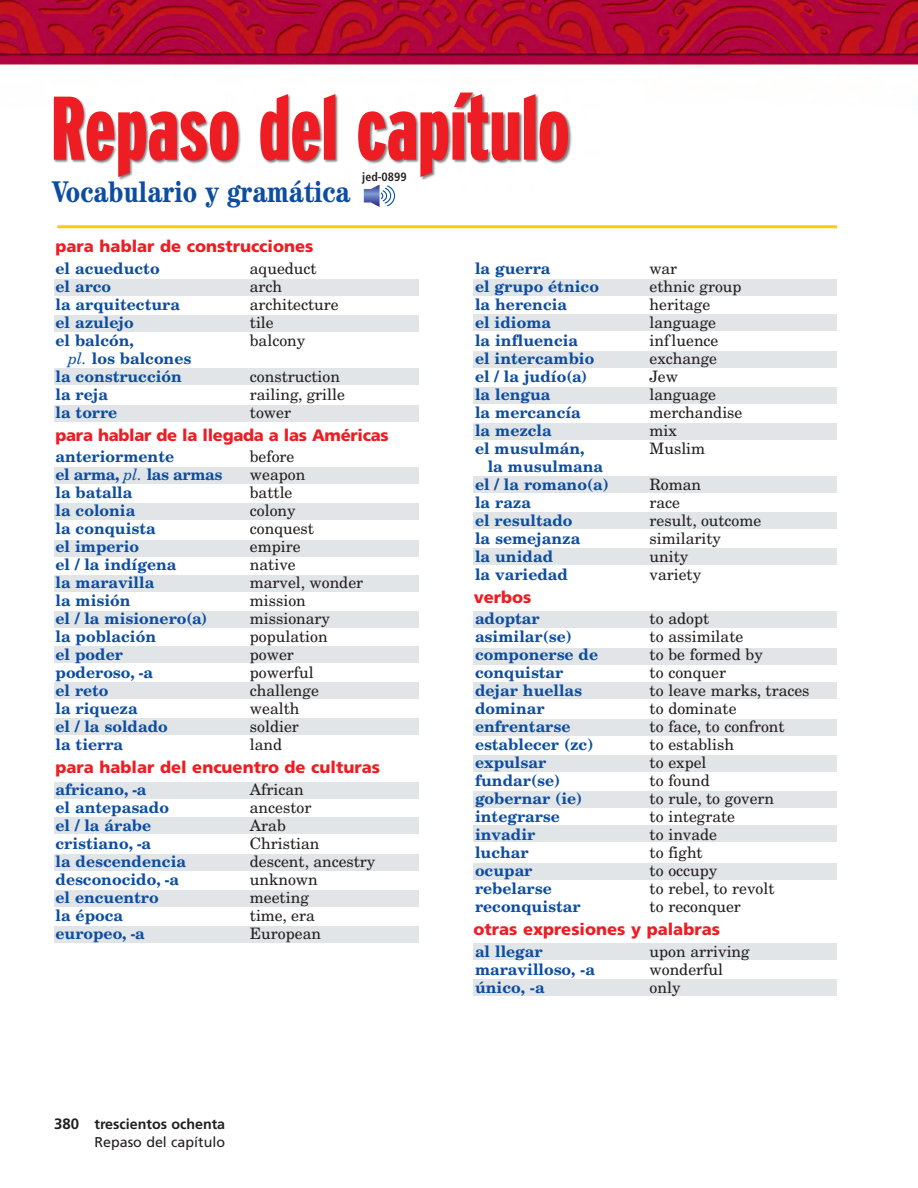
<style>
.page{position:relative;width:918px;height:1188px;background:#fff}
.page>*{position:absolute;margin:0;border:0;box-sizing:border-box;transform-origin:0 0}
.t1{font:900 extra-condensed 90px "Interstate";color:#ee1d23}
.t2{font:700 condensed 30px "Century";letter-spacing:.005em;color:#0d4da1}
.t3{font:900 16.5px "Frutiger";color:#ee1d23}
.t4{font:900 16.5px "Frutiger";letter-spacing:-.02em;color:#ee1d23}
.t5{font:700 15.75px/18px "New Century Schlbk";color:#0d4da1}
.t6{font:15.75px/18px "New Century Schlbk";color:#231f20}
.t7{font:700 14.25px/18px "Frutiger";color:#231f20;text-align:right}
.t8{font:700 condensed 12px "Frutiger";color:#231f20}
.s1{font-weight:400;font-style:italic}
.s2{font-size:15px}
.s3{font-weight:400}
</style>
<div class="page">
<div style="left:474px;top:755px;width:363px;height:17px;background:#e1e5e8"></div>
<img style="left:0;top:0;width:918px;height:65px">
<img style="left:53px;top:93px;width:591px;height:136px">
<div style="left:474px;top:791px;width:363px;height:17px;background:#e1e5e8"></div>
<div style="left:474px;top:826px;width:363px;height:16px;background:#e1e5e8"></div>
<div style="left:474px;top:863px;width:363px;height:17px;background:#e1e5e8"></div>
<div style="left:474px;top:943px;width:363px;height:17px;background:#e1e5e8"></div>
<div style="left:474px;top:980px;width:363px;height:16px;background:#e1e5e8"></div>
<div style="left:474px;top:387px;width:363px;height:17px;background:#e1e5e8"></div>
<div style="left:474px;top:423px;width:363px;height:16px;background:#e1e5e8"></div>
<div style="left:54px;top:854px;width:365px;height:17px;background:#e1e5e8"></div>
<div style="left:54px;top:890px;width:365px;height:17px;background:#e1e5e8"></div>
<div style="left:54px;top:926px;width:365px;height:17px;background:#e1e5e8"></div>
<div style="left:54px;top:817px;width:365px;height:17px;background:#e1e5e8"></div>
<div style="left:54px;top:782px;width:365px;height:17px;background:#e1e5e8"></div>
<div style="left:54px;top:682px;width:365px;height:17px;background:#e1e5e8"></div>
<div style="left:54px;top:719px;width:365px;height:16px;background:#e1e5e8"></div>
<div style="left:54px;top:279px;width:365px;height:16px;background:#e1e5e8"></div>
<div style="left:54px;top:315px;width:365px;height:17px;background:#e1e5e8"></div>
<div style="left:54px;top:368px;width:365px;height:17px;background:#e1e5e8"></div>
<div style="left:54px;top:405px;width:365px;height:17px;background:#e1e5e8"></div>
<div style="left:54px;top:468px;width:365px;height:16px;background:#e1e5e8"></div>
<div style="left:54px;top:503px;width:365px;height:17px;background:#e1e5e8"></div>
<div style="left:54px;top:540px;width:365px;height:17px;background:#e1e5e8"></div>
<div style="left:54px;top:575px;width:365px;height:17px;background:#e1e5e8"></div>
<div style="left:54px;top:612px;width:365px;height:16px;background:#e1e5e8"></div>
<div style="left:54px;top:647px;width:365px;height:16px;background:#e1e5e8"></div>
<hr style="left:57px;top:225px;width:780px;height:3px;background:#feca0a">
<div style="left:474px;top:719px;width:363px;height:17px;background:#e1e5e8"></div>
<div style="left:474px;top:648px;width:363px;height:17px;background:#e1e5e8"></div>
<div style="left:474px;top:682px;width:363px;height:17px;background:#e1e5e8"></div>
<div style="left:474px;top:279px;width:363px;height:17px;background:#e1e5e8"></div>
<div style="left:474px;top:314px;width:363px;height:17px;background:#e1e5e8"></div>
<div style="left:474px;top:351px;width:363px;height:17px;background:#e1e5e8"></div>
<div style="left:474px;top:476px;width:363px;height:17px;background:#e1e5e8"></div>
<div style="left:474px;top:513px;width:363px;height:16px;background:#e1e5e8"></div>
<div style="left:474px;top:548px;width:363px;height:17px;background:#e1e5e8"></div>
<div style="left:474px;top:611px;width:363px;height:16px;background:#e1e5e8"></div>
<div style="left:364px;top:184px;width:41px;height:24px;background:#fff"></div>
<svg style="left:364px;top:185px;width:32px;height:22px"></svg>
<p class="t1" style="left:51px;top:94px;width:520px">Repaso del capítulo</p>
<p class="t2" style="left:52px;top:181px;width:300px">Vocabulario y gramática</p>
<p class="t8" style="left:362px;top:172px;width:46px">jed-0899</p>
<p class="t3" style="left:56px;top:239px;width:259px">para hablar de construcciones</p>
<p class="t6" style="left:250px;top:261px;width:90px">aqueduct arch architecture tile<br>balcony</p>
<p class="t6" style="left:250px;top:369px;width:97px">construction railing, grille tower</p>
<p class="t6" style="left:250px;top:449px;width:115px">before<br>weapon<br>battle<br>colony conquest empire<br>native<br>marvel, wonder mission missionary population power<br>powerful challenge wealth<br>soldier<br>land</p>
<p class="t6" style="left:250px;top:781px;width:127px">African<br>ancestor<br>Arab<br>Christian descent, ancestry unknown meeting<br>time, era<br>European</p>
<p class="t5" style="left:56px;top:261px;width:106px">el acueducto</p>
<p class="t5" style="left:56px;top:279px;width:57px">el arco</p>
<p class="t5" style="left:56px;top:297px;width:126px">la arquitectura</p>
<p class="t5" style="left:56px;top:315px;width:80px">el azulejo</p>
<p class="t5" style="left:56px;top:333px;width:80px">el balcón,</p>
<p class="t5" style="left:68px;top:351px;width:125px"><span class="s1">pl.</span> los balcones</p>
<p class="t5" style="left:56px;top:369px;width:128px">la construcción</p>
<p class="t5" style="left:56px;top:387px;width:54px">la reja</p>
<p class="t5" style="left:56px;top:405px;width:63px">la torre</p>
<p class="t5" style="left:56px;top:449px;width:168px">anteriormente<br>el arma, <span class="s1">pl.</span> las armas la batalla<br>la colonia<br>la conquista<br>el imperio<br>el / la indígena<br>la maravilla<br>la misión<br>el / la misionero(a) la población<br>el poder<br>poderoso, -a<br>el reto<br>la riqueza<br>el / la soldado<br>la tierra</p>
<p class="t5" style="left:56px;top:781px;width:132px">africano, -a<br>el antepasado el / la árabe cristiano, -a<br>la descendencia desconocido, -a el encuentro<br>la época europeo, -a</p>
<p class="t4" style="left:55px;top:429px;width:335px">para hablar de la llegada a las Américas</p>
<p class="t3" style="left:56px;top:761px;width:326px">para hablar del encuentro de culturas</p>
<p class="t7" style="left:54px;top:1116px;width:173px"><span class="s2">380</span> trescientos ochenta<br><span class="s3">Repaso del capítulo</span></p>
<p class="t5" style="left:475px;top:261px;width:77px">la guerra</p>
<p class="t5" style="left:475px;top:279px;width:125px">el grupo étnico</p>
<p class="t5" style="left:475px;top:297px;width:94px">la herencia</p>
<p class="t5" style="left:475px;top:315px;width:78px">el idioma</p>
<p class="t5" style="left:475px;top:333px;width:105px">la influencia</p>
<p class="t5" style="left:475px;top:351px;width:121px">el intercambio</p>
<p class="t5" style="left:475px;top:369px;width:114px">el / la judío(a)</p>
<p class="t5" style="left:475px;top:387px;width:77px">la lengua</p>
<p class="t5" style="left:475px;top:405px;width:107px">la mercancía</p>
<p class="t5" style="left:475px;top:423px;width:78px">la mezcla</p>
<p class="t5" style="left:475px;top:441px;width:111px">el musulmán,</p>
<p class="t5" style="left:488px;top:459px;width:117px">la musulmana</p>
<p class="t5" style="left:475px;top:477px;width:135px">el / la romano(a)</p>
<p class="t5" style="left:475px;top:495px;width:57px">la raza</p>
<p class="t5" style="left:475px;top:513px;width:99px">el resultado</p>
<p class="t5" style="left:475px;top:531px;width:107px">la semejanza</p>
<p class="t5" style="left:475px;top:549px;width:80px">la unidad</p>
<p class="t5" style="left:475px;top:567px;width:95px">la variedad</p>
<p class="t5" style="left:475px;top:611px;width:125px">adoptar asimilar(se) componerse de conquistar dejar huellas dominar enfrentarse establecer (zc) expulsar fundar(se) gobernar (ie) integrarse invadir<br>luchar<br>ocupar rebelarse reconquistar</p>
<p class="t5" style="left:475px;top:943px;width:122px">al llegar maravilloso, -a único, -a</p>
<p class="t6" style="left:650px;top:261px;width:94px">war<br>ethnic group heritage language<br>inf luence exchange<br>Jew language merchandise mix<br>Muslim</p>
<p class="t6" style="left:650px;top:477px;width:113px">Roman<br>race<br>result, outcome similarity unity<br>variety</p>
<p class="t6" style="left:650px;top:611px;width:162px">to adopt<br>to assimilate<br>to be formed by<br>to conquer<br>to leave marks, traces to dominate<br>to face, to confront<br>to establish<br>to expel<br>to found<br>to rule, to govern<br>to integrate<br>to invade<br>to fight<br>to occupy<br>to rebel, to revolt<br>to reconquer</p>
<p class="t6" style="left:650px;top:943px;width:102px">upon arriving wonderful only</p>
<p class="t3" style="left:474px;top:590px;width:59px">verbos</p>
<p class="t3" style="left:474px;top:922px;width:248px">otras expresiones y palabras</p>
</div>
